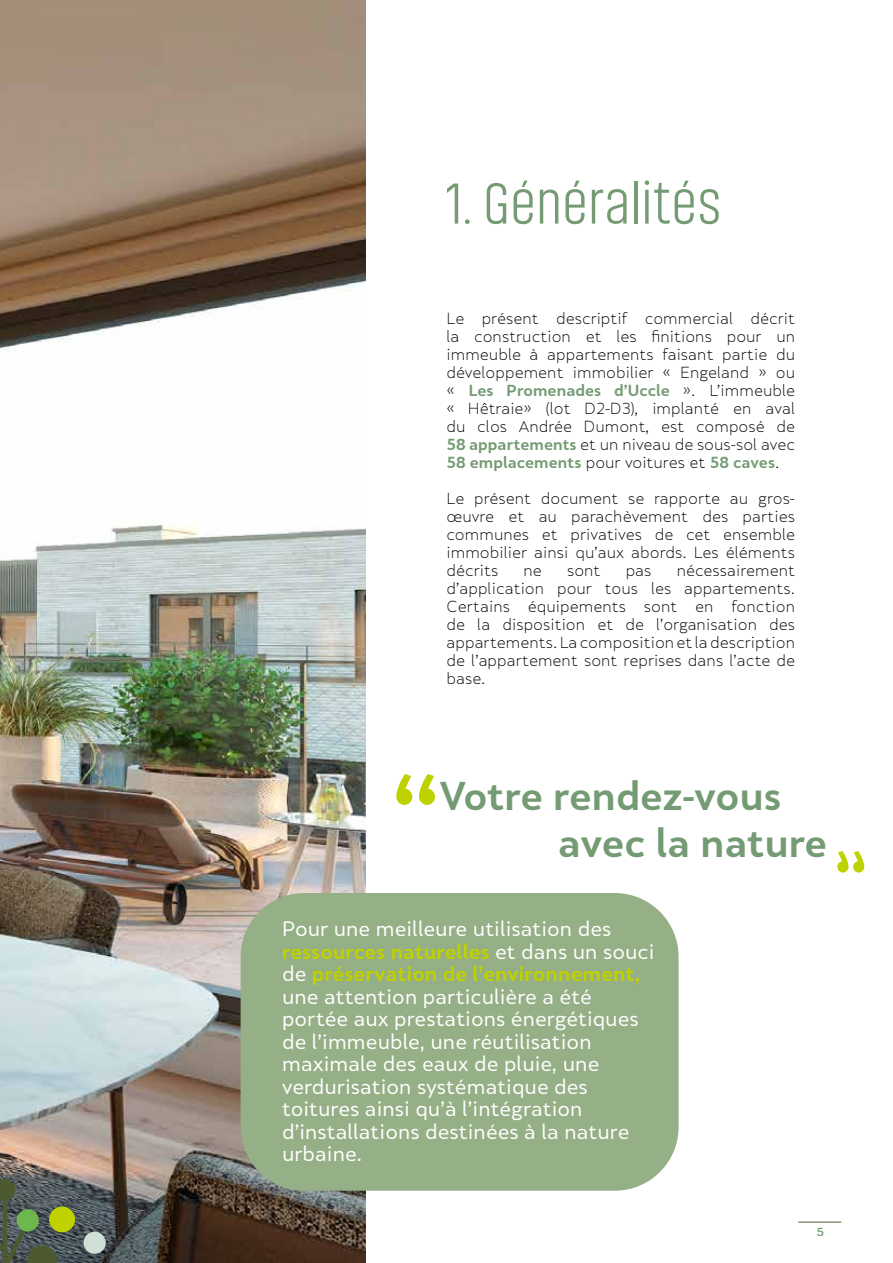
<style>
.page{position:relative;width:893px;height:1263px;background:#fff}
.page>*{position:absolute;margin:0;border:0;box-sizing:border-box;transform-origin:0 0}
.t1{font:300 60px "Akhand";letter-spacing:-.015em;color:#749b73}
.t2{font:700 37.5px/46.5px "Skola Sans";color:#749b73}
.t3{font:19.5px/22.5px "Skola Sans";color:#fff}
.t4{font:300 15px/18px "Skola Sans";color:#000;text-align:justify}
.t5{font:700 12px "Neutraface 2 Display";color:#749b73;scale:1.05 1}
.s1{font-weight:700;color:#749b73}
.s2{font-weight:700;color:#c0d100}
</style>
<div class="page">
<hr style="left:798px;top:1222px;width:43px;height:1px;background:#4d5a30">
<img style="left:0;top:0;width:366px;height:1263px">
<div style="left:241px;top:893px;width:438px;height:298px;background:#95af86;border-radius:64px"></div>
<svg style="left:837px;top:851px;width:27px;height:21px"></svg>
<svg style="left:396px;top:774px;width:39px;height:31px"></svg>
<div style="left:84px;top:1232px;width:22px;height:22px;background:#cfe0d7;border-radius:50%"></div>
<div style="left:49px;top:1206px;width:26px;height:26px;background:#c0d100;border-radius:50%"></div>
<svg style="left:0;top:1179px;width:58px;height:84px;background:#55644f"></svg>
<h1 class="t1" style="left:446px;top:173px;width:276px">1. Généralités</h1>
<p class="t4" style="left:446px;top:309px;width:350px">Le présent descriptif commercial décrit la construction et les finitions pour un immeuble à appartements faisant partie du développement immobilier « Engeland » ou « <span class="s1">Les Promenades d’Uccle</span> ». L’immeuble « Hêtraie» (lot D2-D3), implanté en aval du clos Andrée Dumont, est composé de <span class="s1">58 appartements</span> et un niveau de sous-sol avec <span class="s1">58 emplacements</span> pour voitures et <span class="s1">58 caves</span>.</p>
<p class="t4" style="left:446px;top:489px;width:350px">Le présent document se rapporte au gros&shy;œuvre et au parachèvement des parties communes et privatives de cet ensemble immobilier ainsi qu’aux abords. Les éléments décrits</p>
<p class="t4" style="left:446px;top:561px;width:350px;text-indent:230px">nécessairement d’application pour tous les appartements.<br>Certains équipements sont en fonction de la disposition et de l’organisation des appartements. La composition et la description de l’appartement sont reprises dans l’acte de base.</p>
<p class="t4" style="left:523px;top:561px;width:20px">ne</p>
<p class="t4" style="left:567px;top:561px;width:35px">sont</p>
<p class="t4" style="left:626px;top:561px;width:27px">pas</p>
<h2 class="t2" style="left:558px;top:772px;width:271px;text-indent:-118px">Votre rendez-vous avec la nature</h2>
<p class="t3" style="left:282px;top:917px;width:374px">Pour une meilleure utilisation des <span class="s2">ressources naturelles</span> et dans un souci de <span class="s2">préservation de l’environnement, </span>une attention particulière a été portée aux prestations énergétiques de l’immeuble, une réutilisation maximale des eaux de pluie, une verdurisation systématique des toitures ainsi qu’à l’intégration d’installations destinées à la nature urbaine.</p>
<p class="t5" style="left:817px;top:1225px;width:8px">5</p>
</div>
